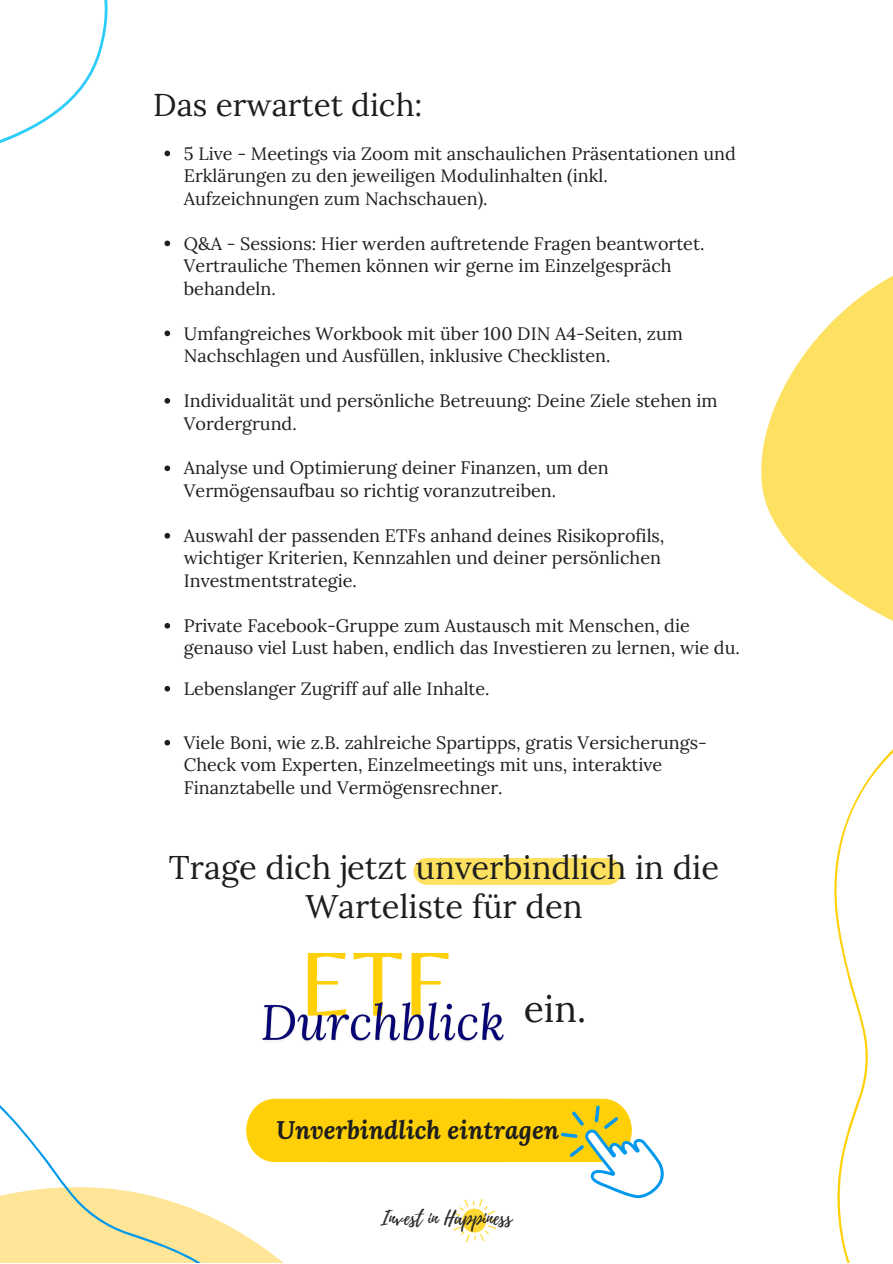
<style>
.page{position:relative;width:893px;height:1264px;background:#fff}
.page>*{position:absolute;margin:0;border:0;box-sizing:border-box;transform-origin:0 0}
.t1{font:94.5px "Belleza";color:#ffd007}
.t2{font:37.2px "Lora";color:#1e1e1e}
.t3{font:32.7px "Lora";color:#1e1e1e}
.t4{font:31.5px "Lora";color:#1e1e1e}
.t5{font:italic 700 25.2px "Lora";color:#1e1e1e}
.t6{font:19.65px "Playlist Script";color:#1e1e1e}
.t7{font:18px/22.5px "Lora";color:#1e1e1e}
</style>
<div class="page">
<svg style="left:837px;top:1043px;width:31px;height:219px"></svg>
<svg style="left:761px;top:276px;width:131px;height:767px"></svg>
<svg style="left:0;top:1105px;width:283px;height:157px"></svg>
<svg style="left:0;top:0;width:108px;height:144px"></svg>
<div style="left:427px;top:857px;width:181px;height:28px;background:#ffe161"></div>
<svg style="left:164px;top:151px;width:6px;height:5px"></svg>
<svg style="left:164px;top:240px;width:6px;height:6px"></svg>
<svg style="left:164px;top:330px;width:6px;height:6px"></svg>
<svg style="left:164px;top:398px;width:6px;height:5px"></svg>
<svg style="left:164px;top:465px;width:6px;height:6px"></svg>
<svg style="left:164px;top:533px;width:6px;height:5px"></svg>
<svg style="left:164px;top:623px;width:6px;height:5px"></svg>
<svg style="left:164px;top:686px;width:6px;height:5px"></svg>
<svg style="left:164px;top:740px;width:6px;height:5px"></svg>
<svg style="left:246px;top:1098px;width:418px;height:153px"></svg>
<img style="left:262px;top:1002px;width:242px;height:40px">
<p class="t4" style="left:153px;top:84px;width:270px">Das erwartet dich:</p>
<p class="t7" style="left:184px;top:142px;width:553px">5 Live - Meetings via Zoom mit anschaulichen Präsentationen und<br>Erklärungen zu den jeweiligen Modulinhalten (inkl.<br>Aufzeichnungen zum Nachschauen).</p>
<p class="t7" style="left:184px;top:232px;width:522px">Q&amp;A - Sessions: Hier werden auftretende Fragen beantwortet.<br>Vertrauliche Themen können wir gerne im Einzelgespräch behandeln.</p>
<p class="t7" style="left:184px;top:322px;width:500px">Umfangreiches Workbook mit über 100 DIN A4-Seiten, zum<br>Nachschlagen und Ausfüllen, inklusive Checklisten.</p>
<p class="t7" style="left:184px;top:389px;width:535px">Individualität und persönliche Betreuung: Deine Ziele stehen im<br>Vordergrund.</p>
<p class="t7" style="left:184px;top:456px;width:426px">Analyse und Optimierung deiner Finanzen, um den<br>Vermögensaufbau so richtig voranzutreiben.</p>
<p class="t7" style="left:184px;top:524px;width:482px">Auswahl der passenden ETFs anhand deines Risikoprofils, wichtiger Kriterien, Kennzahlen und deiner persönlichen<br>Investmentstrategie.</p>
<p class="t7" style="left:184px;top:614px;width:557px">Private Facebook-Gruppe zum Austausch mit Menschen, die genauso viel Lust haben, endlich das Investieren zu lernen, wie du.</p>
<p class="t7" style="left:184px;top:677px;width:307px">Lebenslanger Zugriff auf alle Inhalte.</p>
<p class="t7" style="left:184px;top:731px;width:524px">Viele Boni, wie z.B. zahlreiche Spartipps, gratis Versicherungs-<br>Check vom Experten, Einzelmeetings mit uns, interaktive<br>Finanztabelle und Vermögensrechner.</p>
<p class="t3" style="left:169px;top:846px;width:551px">Trage dich jetzt unverbindlich in die</p>
<p class="t3" style="left:305px;top:884px;width:278px">Warteliste für den</p>
<p class="t1" style="left:299px;top:927px;width:151px">ETF</p>
<p class="t2" style="left:523px;top:984px;width:64px">ein.</p>
<p class="t5" style="left:276px;top:1112px;width:285px">Unverbindlich eintragen</p>
<p class="t6" style="left:380px;top:1203px;width:133px">Invest in Happiness</p>
</div>
